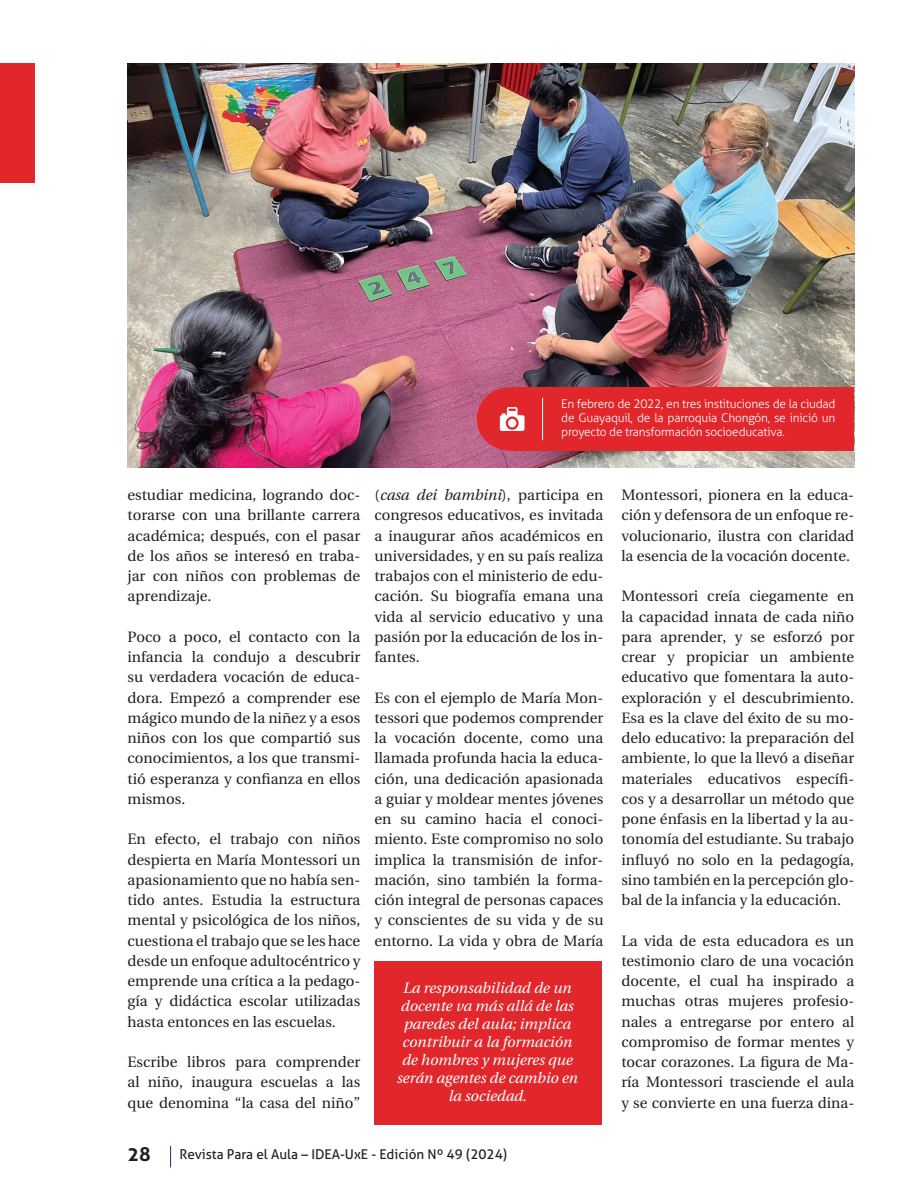
<style>
.page{position:relative;width:918px;height:1188px;background:#fff}
.page>*{position:absolute;margin:0;border:0;box-sizing:border-box;transform-origin:0 0}
.t1{font:700 19.5px "Aller";color:#231f20}
.t2{font:15px/20.2px "Linguistics Pro";color:#231f20;text-align:justify}
.t3{font:italic 15px/18px "Linguistics Pro";color:#fff;text-align:center}
.t4{font:13.5px "Aller";color:#231f20}
.t5{font:300 12px/13.8px "Aller";letter-spacing:-.02em;color:#fff;text-align:justify}
.s1{font-style:italic}
</style>
<div class="page">
<svg style="left:170px;top:1146px;width:1px;height:21px"></svg>
<div style="left:375px;top:961px;width:227px;height:163px;background:#e1272b"></div>
<div style="left:0;top:64px;width:34px;height:119px;background:#e1272b"></div>
<img style="left:128px;top:64px;width:726px;height:404px">
<div style="left:477px;top:387px;width:66px;height:64px;background:#e1272b;border-radius:50%"></div>
<div style="left:512px;top:387px;width:342px;height:64px;background:#e1272b"></div>
<hr style="left:542px;top:398px;width:1px;height:42px;background:#fff">
<svg style="left:500px;top:407px;width:25px;height:24px"></svg>
<div style="left:508px;top:419px;width:8px;height:8px;background:#fff;border-radius:50%"></div>
<p class="t5" style="left:561px;top:397px;width:276px">En febrero de 2022, en tres instituciones de la ciudad de Guayaquil, de la parroquia Chongón, se inició un proyecto de transformación socioeducativa.</p>
<p class="t2" style="left:128px;top:485px;width:234px">estudiar medicina, logrando doc&shy;torarse con una brillante carrera académica; después, con el pasar de los años se interesó en traba&shy;jar con niños con problemas de aprendizaje.</p>
<p class="t2" style="left:128px;top:627px;width:234px">Poco a poco, el contacto con la infancia la condujo a descubrir su verdadera vocación de educa&shy;dora. Empezó a comprender ese mágico mundo de la niñez y a esos niños con los que compartió sus conocimientos, a los que transmi&shy;tió esperanza y confianza en ellos mismos.</p>
<p class="t2" style="left:128px;top:829px;width:234px">En efecto, el trabajo con niños despierta en María Montessori un apasionamiento que no había sen&shy;tido antes. Estudia la estructura mental y psicológica de los niños, cuestiona el trabajo que se les hace desde un enfoque adultocéntrico y emprende una crítica a la pedago&shy;gía y didáctica escolar utilizadas hasta entonces en las escuelas.</p>
<p class="t2" style="left:128px;top:1052px;width:234px">Escribe libros para comprender al niño, inaugura escuelas a las que denomina “la casa del niño”</p>
<p class="t2" style="left:375px;top:485px;width:230px">(<span class="s1">casa dei bambini</span>), participa en congresos educativos, es invitada a inaugurar años académicos en universidades, y en su país realiza trabajos con el ministerio de edu&shy;cación. Su biografía emana una vida al servicio educativo y una pasión por la educación de los in&shy;fantes.</p>
<p class="t2" style="left:375px;top:688px;width:230px">Es con el ejemplo de María Mon&shy;tessori que podemos comprender la vocación docente, como una llamada profunda hacia la educa&shy;ción, una dedicación apasionada a guiar y moldear mentes jóvenes en su camino hacia el conoci&shy;miento. Este compromiso no solo implica la transmisión de infor&shy;mación, sino también la forma&shy;ción integral de personas capaces y conscientes de su vida y de su entorno. La vida y obra de María</p>
<p class="t3" style="left:396px;top:979px;width:183px">La responsabilidad de un docente va más allá de las paredes del aula; implica contribuir a la formación de hombres y mujeres que serán agentes de cambio en la sociedad.</p>
<p class="t2" style="left:621px;top:485px;width:234px">Montessori, pionera en la educa&shy;ción y defensora de un enfoque re&shy;volucionario, ilustra con claridad la esencia de la vocación docente.</p>
<p class="t2" style="left:621px;top:586px;width:234px">Montessori creía ciegamente en la capacidad innata de cada niño para aprender, y se esforzó por crear y propiciar un ambiente educativo que fomentara la auto&shy;exploración y el descubrimiento.<br>Esa es la clave del éxito de su mo&shy;delo educativo: la preparación del ambiente, lo que la llevó a diseñar materiales educativos específi&shy;cos y a desarrollar un método que pone énfasis en la libertad y la au&shy;tonomía del estudiante. Su trabajo influyó no solo en la pedagogía, sino también en la percepción glo&shy;bal de la infancia y la educación.</p>
<p class="t2" style="left:621px;top:931px;width:234px">La vida de esta educadora es un testimonio claro de una vocación docente, el cual ha inspirado a muchas otras mujeres profesio&shy;nales a entregarse por entero al compromiso de formar mentes y tocar corazones. La figura de Ma&shy;ría Montessori trasciende el aula y se convierte en una fuerza dina-</p>
<h1 class="t1" style="left:128px;top:1143px;width:25px">28</h1>
<p class="t4" style="left:180px;top:1147px;width:329px">Revista Para el Aula – IDEA-UxE - Edición Nº 49 (2024)</p>
</div>
